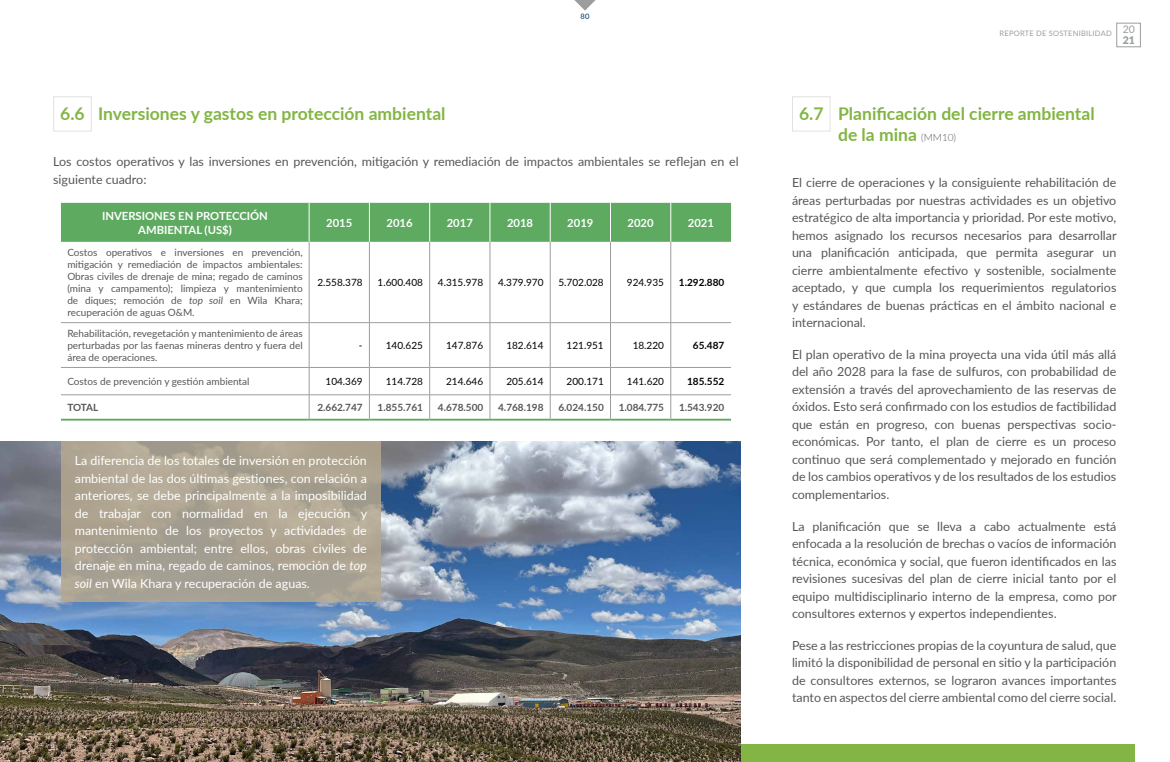
<style>
.page{position:relative;width:1170px;height:762px;background:#fff}
.page>*{position:absolute;margin:0;border:0;box-sizing:border-box;transform-origin:0 0}
.t1{font:700 17.5px/21px "Lato";color:#82b543}
.t2{font:12.5px/17.5px "Lato";color:#575756;text-align:justify}
.t3{font:12.5px/17.5px "Lato";color:#fff;text-align:justify}
.t4{font:700 11.25px/13.5px "Lato";color:#fff;text-align:center}
.t5{font:900 10.5px "Lato";color:#9b9d9f}
.t6{font:10px/12px "Lato";color:#575756;text-align:justify}
.t7{font:10px "Lato";color:#000}
.t8{font:700 10px "Lato";color:#575756}
.t9{font:700 10px "Lato";color:#000}
.t10{font:7.5px "Lato";letter-spacing:.03em;color:#9b9d9f}
.t11{font:7.5px "Lato";color:#003461}
.s1{font-style:italic}
.s2{font-weight:300;font-size:10px;color:#575756}
</style>
<div class="page">
<div style="left:1116px;top:23px;width:24px;height:24px;border:1px solid #9b9d9f"></div>
<svg style="left:574px;top:0;width:22px;height:11px"></svg>
<div style="left:35px;top:744px;width:1099px;height:18px;background:#82b543"></div>
<div style="left:53px;top:96px;width:39px;height:36px;border:1px solid #e1e1e1"></div>
<div style="left:61px;top:203px;width:670px;height:39px;background:#5eaa61"></div>
<hr style="left:309px;top:203px;width:1px;height:39px;background:#fff">
<hr style="left:369px;top:203px;width:1px;height:39px;background:#fff">
<hr style="left:429px;top:203px;width:1px;height:39px;background:#fff">
<hr style="left:489px;top:203px;width:1px;height:39px;background:#fff">
<hr style="left:550px;top:203px;width:1px;height:39px;background:#fff">
<hr style="left:610px;top:203px;width:1px;height:39px;background:#fff">
<hr style="left:670px;top:203px;width:1px;height:39px;background:#fff">
<hr style="left:61px;top:419px;width:248px;height:2px;background:#5eaa61">
<hr style="left:309px;top:419px;width:60px;height:2px;background:#5eaa61">
<hr style="left:369px;top:419px;width:60px;height:2px;background:#5eaa61">
<hr style="left:429px;top:419px;width:61px;height:2px;background:#5eaa61">
<hr style="left:490px;top:419px;width:60px;height:2px;background:#5eaa61">
<hr style="left:550px;top:419px;width:60px;height:2px;background:#5eaa61">
<hr style="left:610px;top:419px;width:60px;height:2px;background:#5eaa61">
<hr style="left:670px;top:419px;width:61px;height:2px;background:#5eaa61">
<hr style="left:309px;top:242px;width:1px;height:80px;background:#9d9d9c">
<hr style="left:369px;top:242px;width:1px;height:80px;background:#9d9d9c">
<hr style="left:429px;top:242px;width:1px;height:80px;background:#9d9d9c">
<hr style="left:489px;top:242px;width:1px;height:80px;background:#9d9d9c">
<hr style="left:550px;top:242px;width:1px;height:80px;background:#9d9d9c">
<hr style="left:610px;top:242px;width:1px;height:80px;background:#9d9d9c">
<hr style="left:670px;top:242px;width:1px;height:80px;background:#9d9d9c">
<hr style="left:309px;top:323px;width:1px;height:44px;background:#9d9d9c">
<hr style="left:369px;top:323px;width:1px;height:44px;background:#9d9d9c">
<hr style="left:429px;top:323px;width:1px;height:44px;background:#9d9d9c">
<hr style="left:489px;top:323px;width:1px;height:44px;background:#9d9d9c">
<hr style="left:550px;top:323px;width:1px;height:44px;background:#9d9d9c">
<hr style="left:610px;top:323px;width:1px;height:44px;background:#9d9d9c">
<hr style="left:670px;top:323px;width:1px;height:44px;background:#9d9d9c">
<svg style="left:309px;top:368px;width:1px;height:51px"></svg>
<svg style="left:369px;top:368px;width:1px;height:51px"></svg>
<svg style="left:429px;top:368px;width:1px;height:51px"></svg>
<svg style="left:489px;top:368px;width:1px;height:51px"></svg>
<svg style="left:550px;top:368px;width:1px;height:51px"></svg>
<svg style="left:610px;top:368px;width:1px;height:51px"></svg>
<svg style="left:670px;top:368px;width:1px;height:51px"></svg>
<hr style="left:61px;top:322px;width:248px;height:1px;background:#9d9d9c">
<hr style="left:309px;top:322px;width:60px;height:1px;background:#9d9d9c">
<hr style="left:369px;top:322px;width:60px;height:1px;background:#9d9d9c">
<hr style="left:429px;top:322px;width:61px;height:1px;background:#9d9d9c">
<hr style="left:490px;top:322px;width:60px;height:1px;background:#9d9d9c">
<hr style="left:550px;top:322px;width:60px;height:1px;background:#9d9d9c">
<hr style="left:610px;top:322px;width:60px;height:1px;background:#9d9d9c">
<hr style="left:670px;top:322px;width:61px;height:1px;background:#9d9d9c">
<hr style="left:61px;top:367px;width:248px;height:1px;background:#9d9d9c">
<hr style="left:309px;top:367px;width:60px;height:1px;background:#9d9d9c">
<hr style="left:369px;top:367px;width:60px;height:1px;background:#9d9d9c">
<hr style="left:429px;top:367px;width:61px;height:1px;background:#9d9d9c">
<hr style="left:490px;top:367px;width:60px;height:1px;background:#9d9d9c">
<hr style="left:550px;top:367px;width:60px;height:1px;background:#9d9d9c">
<hr style="left:610px;top:367px;width:60px;height:1px;background:#9d9d9c">
<hr style="left:670px;top:367px;width:61px;height:1px;background:#9d9d9c">
<hr style="left:61px;top:394px;width:248px;height:1px;background:#9d9d9c">
<hr style="left:309px;top:394px;width:60px;height:1px;background:#9d9d9c">
<hr style="left:369px;top:394px;width:60px;height:1px;background:#9d9d9c">
<hr style="left:429px;top:394px;width:61px;height:1px;background:#9d9d9c">
<hr style="left:490px;top:394px;width:60px;height:1px;background:#9d9d9c">
<hr style="left:550px;top:394px;width:60px;height:1px;background:#9d9d9c">
<hr style="left:610px;top:394px;width:60px;height:1px;background:#9d9d9c">
<hr style="left:670px;top:394px;width:61px;height:1px;background:#9d9d9c">
<div style="left:792px;top:96px;width:38px;height:36px;border:1px solid #e1e1e1"></div>
<img style="left:0;top:441px;width:740px;height:321px">
<svg style="left:61px;top:441px;width:320px;height:160px;background:#aba392"></svg>
<p class="t11" style="left:580px;top:11px;width:10px">80</p>
<h1 class="t1" style="left:60px;top:103px;width:387px">6.6 Inversiones y gastos en protección ambiental</h1>
<p class="t2" style="left:53px;top:152px;width:687px">Los costos operativos y las inversiones en prevención, mitigación y remediación de impactos ambientales se reflejan en el siguiente cuadro:</p>
<p class="t4" style="left:102px;top:209px;width:167px">INVERSIONES EN PROTECCIÓN<br>AMBIENTAL (US$)</p>
<p class="t4" style="left:326px;top:215px;width:28px">2015</p>
<p class="t4" style="left:386px;top:215px;width:28px">2016</p>
<p class="t4" style="left:446px;top:215px;width:28px">2017</p>
<p class="t4" style="left:507px;top:215px;width:28px">2018</p>
<p class="t4" style="left:567px;top:215px;width:28px">2019</p>
<p class="t4" style="left:627px;top:215px;width:28px">2020</p>
<p class="t4" style="left:687px;top:215px;width:28px">2021</p>
<p class="t6" style="left:67px;top:246px;width:237px">Costos operativos e inversiones en prevención, mitigación y remediación de impactos ambientales:<br>Obras civiles de drenaje de mina; regado de caminos (mina y campamento); limpieza y mantenimiento de diques; remoción de <span class="s1">top soil</span> en Wila Khara; recuperación de aguas O&amp;M.</p>
<p class="t7" style="left:317px;top:275px;width:47px">2.558.378</p>
<p class="t7" style="left:377px;top:275px;width:47px">1.600.408</p>
<p class="t7" style="left:438px;top:275px;width:47px">4.315.978</p>
<p class="t7" style="left:498px;top:275px;width:47px">4.379.970</p>
<p class="t7" style="left:558px;top:275px;width:47px">5.702.028</p>
<p class="t7" style="left:627px;top:275px;width:39px">924.935</p>
<p class="t9" style="left:679px;top:275px;width:47px">1.292.880</p>
<p class="t6" style="left:67px;top:327px;width:237px">Rehabilitación, revegetación y mantenimiento de áreas perturbadas por las faenas mineras dentro y fuera del área de operaciones.</p>
<p class="t7" style="left:359px;top:338px;width:65px">- 140.625</p>
<p class="t7" style="left:446px;top:338px;width:39px">147.876</p>
<p class="t7" style="left:506px;top:338px;width:39px">182.614</p>
<p class="t7" style="left:566px;top:338px;width:39px">121.951</p>
<p class="t7" style="left:632px;top:338px;width:33px">18.220</p>
<p class="t9" style="left:693px;top:338px;width:33px">65.487</p>
<p class="t6" style="left:67px;top:375px;width:184px">Costos de prevención y gestión ambiental</p>
<p class="t7" style="left:325px;top:374px;width:39px">104.369</p>
<p class="t7" style="left:386px;top:374px;width:39px">114.728</p>
<p class="t7" style="left:446px;top:374px;width:39px">214.646</p>
<p class="t7" style="left:506px;top:374px;width:39px">205.614</p>
<p class="t7" style="left:566px;top:374px;width:39px">200.171</p>
<p class="t7" style="left:627px;top:374px;width:39px">141.620</p>
<p class="t9" style="left:687px;top:374px;width:39px">185.552</p>
<p class="t8" style="left:67px;top:400px;width:33px">TOTAL</p>
<p class="t8" style="left:317px;top:400px;width:47px">2.662.747</p>
<p class="t8" style="left:377px;top:400px;width:47px">1.855.761</p>
<p class="t8" style="left:438px;top:400px;width:47px">4.678.500</p>
<p class="t8" style="left:498px;top:400px;width:47px">4.768.198</p>
<p class="t8" style="left:558px;top:400px;width:47px">6.024.150</p>
<p class="t8" style="left:618px;top:400px;width:47px">1.084.775</p>
<p class="t8" style="left:679px;top:400px;width:47px">1.543.920</p>
<p class="t3" style="left:75px;top:451px;width:294px">La diferencia de los totales de inversión en protección ambiental de las dos últimas gestiones, con relación a anteriores, se debe principalmente a la imposibilidad de trabajar con normalidad en la ejecución y mantenimiento de los proyectos y actividades de protección ambiental; entre ellos, obras civiles de drenaje en mina, regado de caminos, remoción de <span class="s1">top soil</span> en Wila Khara y recuperación de aguas.</p>
<p class="t10" style="left:999px;top:28px;width:137px">REPORTE DE SOSTENIBILIDAD <sup>20</sup></p>
<p class="t5" style="left:1122px;top:32px;width:14px">21</p>
<h1 class="t1" style="left:838px;top:103px;width:258px;text-indent:-39px">6.7 Planificación del cierre ambiental de la mina <span class="s2">(MM10)</span></h1>
<p class="t2" style="left:792px;top:173px;width:326px">El cierre de operaciones y la consiguiente rehabilitación de áreas perturbadas por nuestras actividades es un objetivo estratégico de alta importancia y prioridad. Por este motivo, hemos asignado los recursos necesarios para desarrollar una planificación anticipada, que permita asegurar un cierre ambientalmente efectivo y sostenible, socialmente aceptado, y que cumpla los requerimientos regulatorios y estándares de buenas prácticas en el ámbito nacional e internacional.</p>
<p class="t2" style="left:792px;top:345px;width:326px">El plan operativo de la mina proyecta una vida útil más allá del año 2028 para la fase de sulfuros, con probabilidad de extensión a través del aprovechamiento de las reservas de óxidos. Esto será confirmado con los estudios de factibilidad que están en progreso, con buenas perspectivas socio&shy;económicas. Por tanto, el plan de cierre es un proceso continuo que será complementado y mejorado en función de los cambios operativos y de los resultados de los estudios complementarios.</p>
<p class="t2" style="left:792px;top:517px;width:326px">La planificación que se lleva a cabo actualmente está enfocada a la resolución de brechas o vacíos de información técnica, económica y social, que fueron identificados en las revisiones sucesivas del plan de cierre inicial tanto por el equipo multidisciplinario interno de la empresa, como por consultores externos y expertos independientes.</p>
<p class="t2" style="left:792px;top:636px;width:326px">Pese a las restricciones propias de la coyuntura de salud, que limitó la disponibilidad de personal en sitio y la participación de consultores externos, se lograron avances importantes tanto en aspectos del cierre ambiental como del cierre social.</p>
</div>
